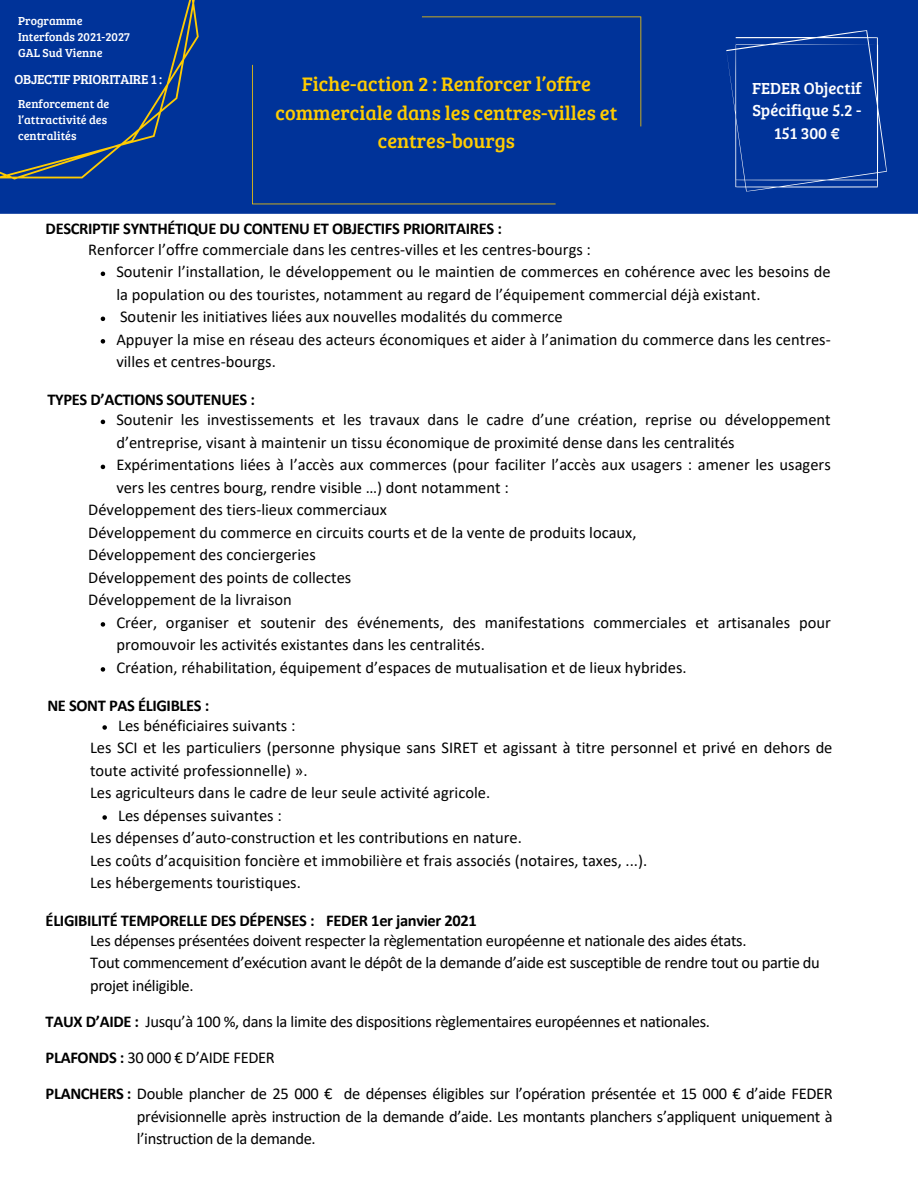
<style>
.page{position:relative;width:918px;height:1188px;background:#fff}
.page>*{position:absolute;margin:0;border:0;box-sizing:border-box;transform-origin:0 0}
.t1{font:20.25px/28.2px "Bree Serif";color:#fc0;text-align:center}
.t2{font:16.5px/22.5px "Calibri";color:#000}
.t3{font:16.5px/22.5px "Calibri";letter-spacing:-.02em;color:#000}
.t4{font:700 16.5px "Calibri";letter-spacing:-.02em;color:#000}
.t5{font:16.5px/22.5px "Bree Serif";color:#fff;text-align:center}
.t6{font:13.5px "Bree Serif";letter-spacing:-.02em;color:#fff}
.t7{font:12px/16px "Bree Serif";color:#fff}
.s1{font-weight:700}
</style>
<div class="page">
<div style="left:0;top:0;width:918px;height:214px;background:#039"></div>
<div style="left:252px;top:16px;width:389px;height:188px;background:#039"></div>
<svg style="left:726px;top:30px;width:161px;height:162px;background:#0a3b9d"></svg>
<svg style="left:101px;top:420px;width:4px;height:4px"></svg>
<svg style="left:101px;top:465px;width:4px;height:4px"></svg>
<svg style="left:101px;top:622px;width:4px;height:5px"></svg>
<svg style="left:101px;top:667px;width:4px;height:5px"></svg>
<svg style="left:101px;top:272px;width:4px;height:4px"></svg>
<svg style="left:101px;top:317px;width:4px;height:4px"></svg>
<svg style="left:101px;top:339px;width:4px;height:5px"></svg>
<svg style="left:102px;top:725px;width:5px;height:5px"></svg>
<svg style="left:102px;top:815px;width:5px;height:5px"></svg>
<div style="left:0;top:0;width:204px;height:186px;background:#039"></div>
<p class="t7" style="left:18px;top:12px;width:66px">Programme</p>
<p class="t7" style="left:18px;top:28px;width:113px">Interfonds 2021-2027</p>
<p class="t7" style="left:18px;top:44px;width:86px">GAL Sud Vienne</p>
<p class="t6" style="left:15px;top:69px;width:149px">OBJECTIF PRIORITAIRE 1 :</p>
<p class="t7" style="left:18px;top:95px;width:93px">Renforcement de l’attractivité des centralités</p>
<p class="t1" style="left:276px;top:69px;width:343px">Fiche-action 2 : Renforcer l’offre commerciale dans les centres-villes et centres-bourgs</p>
<p class="t5" style="left:752px;top:76px;width:111px">FEDER Objectif<br>Spécifique 5.2 -<br>151 300 €</p>
<p class="t4" style="left:46px;top:222px;width:458px">DESCRIPTIF SYNTHÉTIQUE DU CONTENU ET OBJECTIFS PRIORITAIRES :</p>
<p class="t2" style="left:116px;top:262px;width:716px">Soutenir l’installation, le développement ou le maintien de commerces en cohérence avec les besoins de la population ou des touristes, notamment au regard de l’équipement commercial déjà existant.</p>
<p class="t2" style="left:120px;top:307px;width:444px">Soutenir les initiatives liées aux nouvelles modalités du commerce</p>
<p class="t2" style="left:116px;top:329px;width:716px">Appuyer la mise en réseau des acteurs économiques et aider à l’animation du commerce dans les centres&shy;villes et centres-bourgs.</p>
<p class="t2" style="left:88px;top:239px;width:504px">Renforcer l’offre commerciale dans les centres-villes et les centres-bourgs :</p>
<p class="t4" style="left:47px;top:393px;width:209px">TYPES D’ACTIONS SOUTENUES :</p>
<p class="t2" style="left:116px;top:410px;width:716px">Soutenir les investissements et les travaux dans le cadre d’une création, reprise ou développement d’entreprise, visant à maintenir un tissu économique de proximité dense dans les centralités</p>
<p class="t2" style="left:116px;top:455px;width:716px">Expérimentations liées à l’accès aux commerces (pour faciliter l’accès aux usagers : amener les usagers vers les centres bourg, rendre visible …) dont notamment :</p>
<p class="t2" style="left:88px;top:500px;width:300px">Développement des tiers-lieux commerciaux</p>
<p class="t2" style="left:88px;top:522px;width:550px">Développement du commerce en circuits courts et de la vente de produits locaux,</p>
<p class="t2" style="left:88px;top:545px;width:229px">Développement des conciergeries</p>
<p class="t2" style="left:88px;top:567px;width:265px">Développement des points de collectes</p>
<p class="t2" style="left:88px;top:590px;width:205px">Développement de la livraison</p>
<p class="t2" style="left:116px;top:612px;width:716px">Créer, organiser et soutenir des événements, des manifestations commerciales et artisanales pour promouvoir les activités existantes dans les centralités.</p>
<p class="t2" style="left:116px;top:657px;width:572px">Création, réhabilitation, équipement d’espaces de mutualisation et de lieux hybrides.</p>
<p class="t4" style="left:47px;top:698px;width:163px">NE SONT PAS ÉLIGIBLES :</p>
<p class="t2" style="left:118px;top:715px;width:179px">Les bénéficiaires suivants :</p>
<p class="t2" style="left:90px;top:738px;width:744px">Les SCI et les particuliers (personne physique sans SIRET et agissant à titre personnel et privé en dehors de toute activité professionnelle) ».</p>
<p class="t2" style="left:90px;top:783px;width:402px">Les agriculteurs dans le cadre de leur seule activité agricole.</p>
<p class="t2" style="left:90px;top:828px;width:433px">Les dépenses d’auto-construction et les contributions en nature.</p>
<p class="t2" style="left:90px;top:850px;width:559px">Les coûts d’acquisition foncière et immobilière et frais associés (notaires, taxes, ...).</p>
<p class="t2" style="left:90px;top:873px;width:212px">Les hébergements touristiques.</p>
<p class="t2" style="left:118px;top:805px;width:165px">Les dépenses suivantes :</p>
<p class="t4" style="left:46px;top:913px;width:270px">ÉLIGIBILITÉ TEMPORELLE DES DÉPENSES :</p>
<p class="t3" style="left:90px;top:931px;width:658px">Les dépenses présentées doivent respecter la règlementation européenne et nationale des aides états.</p>
<p class="t3" style="left:90px;top:953px;width:731px">Tout commencement d’exécution avant le dépôt de la demande d’aide est susceptible de rendre tout ou partie du projet inéligible.</p>
<p class="t3" style="left:46px;top:1012px;width:666px"><span class="s1">TAUX D’AIDE :</span> Jusqu’à 100 %, dans la limite des dispositions règlementaires européennes et nationales.</p>
<p class="t3" style="left:46px;top:1048px;width:231px"><span class="s1">PLAFONDS :</span> 30 000 € D’AIDE FEDER</p>
<p class="t4" style="left:326px;top:913px;width:152px">FEDER 1er janvier 2021</p>
<p class="t3" style="left:46px;top:1084px;width:789px"><span class="s1">PLANCHERS :</span> Double plancher de 25 000 € de dépenses éligibles sur l’opération présentée et 15 000 € d’aide FEDER</p>
<p class="t3" style="left:137px;top:1106px;width:697px">prévisionnelle après instruction de la demande d’aide. Les montants planchers s’appliquent uniquement à l’instruction de la demande.</p>
</div>
